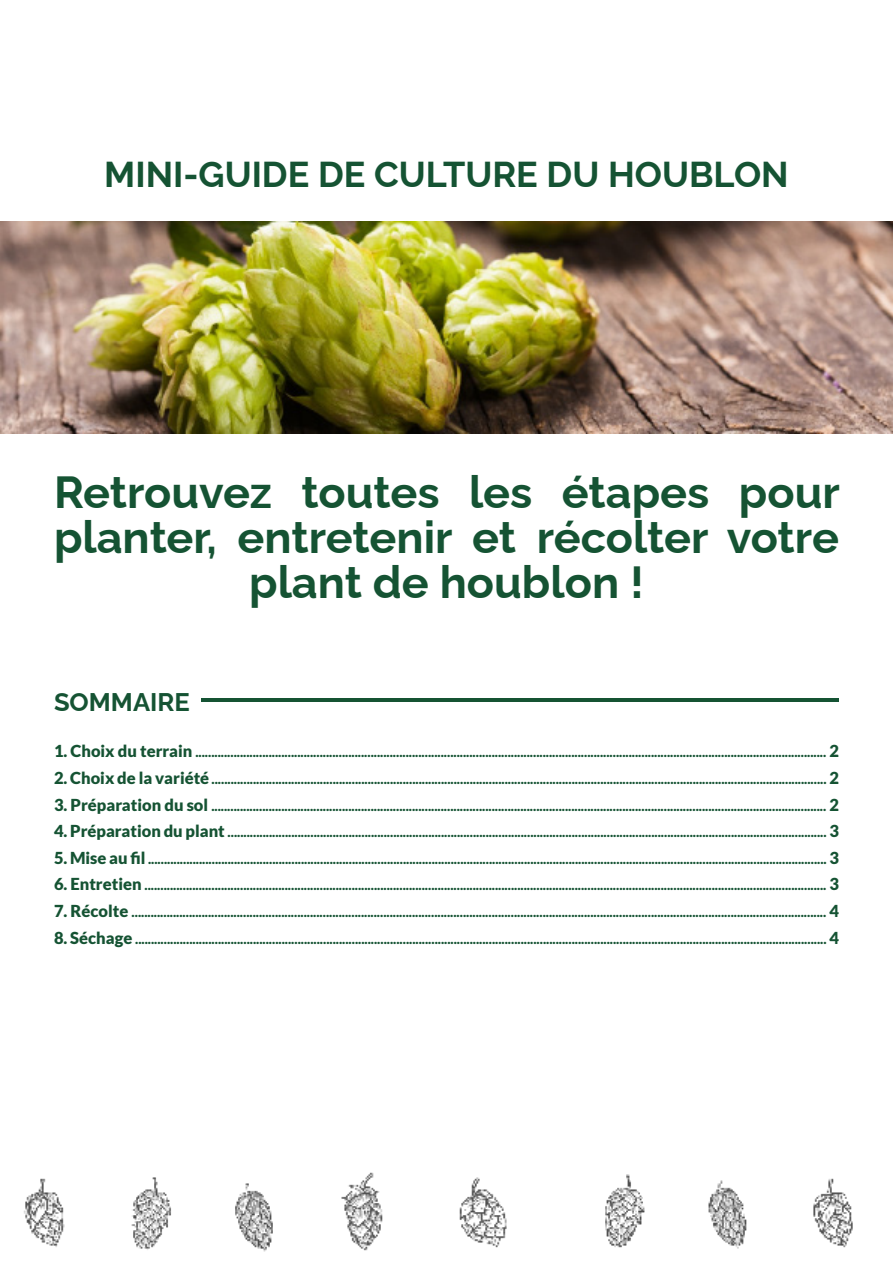
<style>
.page{position:relative;width:893px;height:1263px;background:#fff}
.page>*{position:absolute;margin:0;border:0;box-sizing:border-box;transform-origin:0 0}
.t1{font:700 45px/45px "Raleway";color:#155333;text-align:center}
.t2{font:700 36px "Raleway";color:#155333}
.t3{font:700 25.5px "Raleway";color:#155333}
.t4{font:900 13.5px "Lato";color:#155333}
.s1{font-size:16.5px}
</style>
<div class="page">
<img style="left:24px;top:1172px;width:829px;height:80px">
<img style="left:0;top:221px;width:893px;height:213px">
<hr style="left:202px;top:699px;width:637px;height:3px;background:#155333">
<p class="t2" style="left:104px;top:145px;width:686px">MINI-GUIDE DE CULTURE DU HOUBLON</p>
<p class="t1" style="left:54px;top:465px;width:787px">Retrouvez toutes les étapes pour planter, entretenir et récolter votre plant de houblon !</p>
<p class="t3" style="left:54px;top:681px;width:137px">SOMMAIRE</p>
<p class="t4" style="left:54px;top:745px;width:786px"><span class="s1">1. Choix du terrain</span> ...................................................................................................................................................................................................... <span class="s1">2</span></p>
<p class="t4" style="left:54px;top:771px;width:786px"><span class="s1">2. Choix de la variété</span> ................................................................................................................................................................................................. <span class="s1">2</span></p>
<p class="t4" style="left:54px;top:798px;width:786px"><span class="s1">3. Préparation du sol</span> ................................................................................................................................................................................................. <span class="s1">2</span></p>
<p class="t4" style="left:54px;top:824px;width:786px"><span class="s1">4. Préparation du plant</span> ............................................................................................................................................................................................ <span class="s1">3</span></p>
<p class="t4" style="left:54px;top:851px;width:786px"><span class="s1">5. Mise au fil</span> ..................................................................................................................................................................................................................... <span class="s1">3</span></p>
<p class="t4" style="left:54px;top:877px;width:786px"><span class="s1">6. Entretien</span> ...................................................................................................................................................................................................................... <span class="s1">3</span></p>
<p class="t4" style="left:54px;top:904px;width:786px"><span class="s1">7. Récolte</span> .......................................................................................................................................................................................................................... <span class="s1">4</span></p>
<p class="t4" style="left:54px;top:931px;width:786px"><span class="s1">8. Séchage</span> ......................................................................................................................................................................................................................... <span class="s1">4</span></p>
</div>
